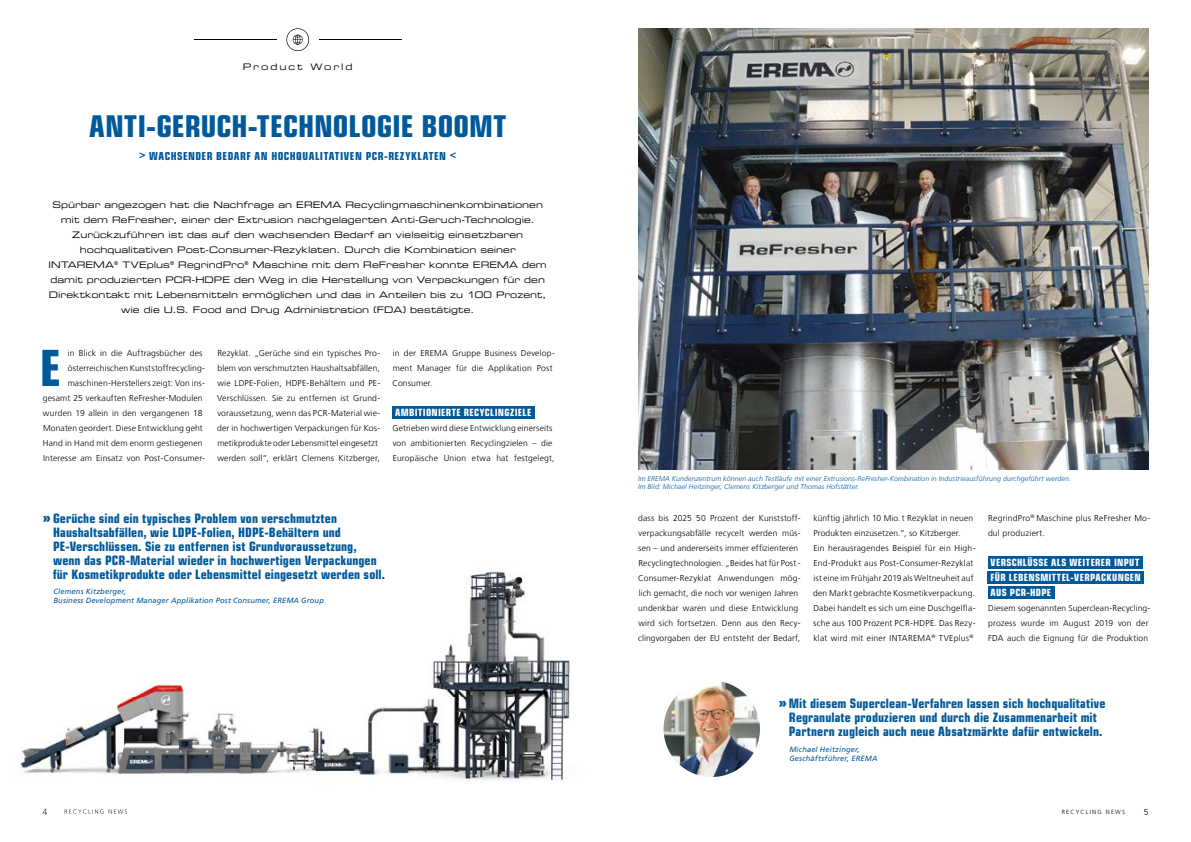
<style>
.page{position:relative;width:1191px;height:842px;background:#fff}
.page>*{position:absolute;margin:0;border:0;box-sizing:border-box;transform-origin:0 0}
.t1{font:700 condensed 49.9px "Eurostile";color:#00599a}
.t2{font:700 condensed 30px "Eurostile";letter-spacing:.005em;color:#00599a}
.t3{font:700 condensed 13px/14px "Eurostile";letter-spacing:.005em;color:#00599a}
.t4{font:700 condensed 11px "Eurostile";letter-spacing:.045em;color:#00599a}
.t5{font:700 condensed 10px/15px "Eurostile";letter-spacing:.04em;color:#fff}
.t6{font:9px/15px "Eurostile Extended Two";letter-spacing:.005em;color:#000;text-align:center}
.t7{font:9px "Eurostile Extended Two";letter-spacing:.215em;color:#000}
.t8{font:300 8.5px/15px "Frutiger LT Com";letter-spacing:.02em;color:#000}
.t9{font:italic 7.5px/9px "Frutiger LT Com";letter-spacing:.02em;color:#00599a}
.t10{font:italic 300 7px/8px "Frutiger LT Com";letter-spacing:.02em;color:#00599a}
.t11{font:300 6px "Frutiger LT Com";letter-spacing:.2em;color:#000}
.s1{font-size:16px}
</style>
<div class="page">
<img style="left:638px;top:28px;width:510px;height:441px">
<svg style="left:286px;top:28px;width:23px;height:23px"></svg>
<hr style="left:194px;top:39px;width:82px;height:1px;background:#000">
<hr style="left:319px;top:39px;width:82px;height:1px;background:#000">
<div style="left:392px;top:406px;width:142px;height:12px;background:#00599a"></div>
<img style="left:20px;top:571px;width:551px;height:243px">
<svg style="left:43px;top:809px;width:18px;height:6px"></svg>
<img style="left:65px;top:809px;width:62px;height:5px">
<div style="left:987px;top:556px;width:155px;height:12px;background:#00599a"></div>
<div style="left:987px;top:571px;width:156px;height:12px;background:#00599a"></div>
<div style="left:987px;top:586px;width:67px;height:12px;background:#00599a"></div>
<img style="left:663px;top:681px;width:97px;height:96px;border-radius:48px">
<p class="t7" style="left:243px;top:60px;width:111px">Product World</p>
<h2 class="t2" style="left:89px;top:108px;width:419px">ANTI-GERUCH-TECHNOLOGIE BOOMT</h2>
<p class="t4" style="left:139px;top:149px;width:319px">&gt; WACHSENDER BEDARF AN HOCHQUALITATIVEN PCR-REZYKLATEN &lt;</p>
<p class="t6" style="left:49px;top:197px;width:500px">Spürbar angezogen hat die Nachfrage an EREMA Recyclingmaschinenkombinationen mit dem ReFresher, einer der Extrusion nachgelagerten Anti-Geruch-Technologie.<br>Zurückzuführen ist das auf den wachsenden Bedarf an vielseitig einsetzbaren hochqualitativen Post-Consumer-Rezyklaten. Durch die Kombination seiner INTAREMA<sup>®</sup> TVEplus<sup>®</sup> RegrindPro<sup>®</sup> Maschine mit dem ReFresher konnte EREMA dem damit produzierten PCR-HDPE den Weg in die Herstellung von Verpackungen für den Direktkontakt mit Lebensmitteln ermöglichen und das in Anteilen bis zu 100 Prozent, wie die U.S. Food and Drug Administration (FDA) bestätigte.</p>
<p class="t8" style="left:43px;top:346px;width:164px;text-align:right">in Blick in die Auftragsbücher des österreichischen Kunststoffrecycling&shy;maschinen-Herstellers zeigt: Von ins&shy;gesamt 25 verkauften ReFresher-Modulen wurden 19 allein in den vergangenen 18<br>Monaten geordert. Diese Entwicklung geht Hand in Hand mit dem enorm gestiegenen Interesse am Einsatz von Post-Consumer-</p>
<h1 class="t1" style="left:40px;top:338px;width:23px">E</h1>
<p class="t8" style="left:217px;top:346px;width:165px">Rezyklat. „Gerüche sind ein typisches Pro&shy;blem von verschmutzten Haushaltsabfällen, wie LDPE-Folien, HDPE-Behältern und PE-Verschlüssen. Sie zu entfernen ist Grund&shy;voraussetzung, wenn das PCR-Material wie&shy;der in hochwertigen Verpackungen für Kos&shy;metikprodukte oder Lebensmittel eingesetzt werden soll“, erklärt Clemens Kitzberger,</p>
<p class="t8" style="left:392px;top:346px;width:164px">in der EREMA Gruppe Business Develop&shy;ment Manager für die Applikation Post<br>Consumer.</p>
<p class="t5" style="left:395px;top:405px;width:138px">AMBITIONIERTE RECYCLINGZIELE</p>
<p class="t8" style="left:392px;top:421px;width:164px">Getrieben wird diese Entwicklung einerseits von ambitionierten Recyclingzielen – die<br>Europäische Union etwa hat festgelegt,</p>
<p class="t3" style="left:53px;top:511px;width:333px;text-indent:-11px"><span class="s1">»</span>Gerüche sind ein typisches Problem von verschmutzten Haushaltsabfällen, wie LDPE-Folien, HDPE-Behältern und PE-Verschlüssen. Sie zu entfernen ist Grundvoraussetzung, wenn das PCR-Material wieder in hochwertigen Verpackungen für Kosmetikprodukte oder Lebensmittel eingesetzt werden soll.</p>
<p class="t9" style="left:54px;top:587px;width:272px">Clemens Kitzberger,<br>Business Development Manager Applikation Post Consumer, EREMA Group</p>
<p class="t10" style="left:638px;top:475px;width:434px">Im EREMA Kundenzentrum können auch Testläufe mit einer Extrusions-ReFresher-Kombination in Industrieausführung durchgeführt werden.<br>Im Bild: Michael Heitzinger, Clemens Kitzberger und Thomas Hofstätter.</p>
<p class="t8" style="left:638px;top:511px;width:164px">dass bis 2025 50 Prozent der Kunststoff&shy;verpackungsabfälle recycelt werden müs&shy;sen – und andererseits immer effizienteren Recyclingtechnologien. „Beides hat für Post - Consumer-Rezyklat Anwendungen mög&shy;lich gemacht, die noch vor wenigen Jahren undenkbar waren und diese Entwicklung wird sich fortsetzen. Denn aus den Recy&shy;clingvorgaben der EU entsteht der Bedarf,</p>
<p class="t8" style="left:813px;top:511px;width:164px">künftig jährlich 10 Mio. t Rezyklat in neuen Produkten einzusetzen.“, so Kitzberger.<br>Ein herausragendes Beispiel für ein High-End-Produkt aus Post-Consumer-Rezyklat ist eine im Frühjahr 2019 als Weltneuheit auf den Markt gebrachte Kosmetikverpackung.<br>Dabei handelt es sich um eine Duschgelfla&shy;sche aus 100 Prozent PCR-HDPE. Das Rezy&shy;klat wird mit einer INTAREMA<sup>®</sup> TVEplus<sup>®</sup></p>
<p class="t8" style="left:988px;top:511px;width:164px">RegrindPro<sup>®</sup> Maschine plus ReFresher Mo&shy;dul produziert.</p>
<p class="t5" style="left:990px;top:555px;width:152px">VERSCHLÜSSE ALS WEITERER INPUT<br>FÜR LEBENSMITTEL-VERPACKUNGEN<br>AUS PCR-HDPE</p>
<p class="t8" style="left:988px;top:601px;width:164px">Diesem sogenannten Superclean-Recycling&shy;prozess wurde im August 2019 von der<br>FDA auch die Eignung für die Produktion</p>
<h3 class="t3" style="left:778px;top:696px;width:328px;text-align:center"><span class="s1">»</span>Mit diesem Superclean-Verfahren lassen sich hochqualitative<br>Regranulate produzieren und durch die Zusammenarbeit mit<br>Partnern zugleich auch neue Absatzmärkte dafür entwickeln.</h3>
<p class="t9" style="left:789px;top:745px;width:90px">Michael Heitzinger,<br>Geschäftsführer, EREMA</p>
<p class="t11" style="left:1061px;top:808px;width:65px">RECYCLING NEWS</p>
<p class="t8" style="left:1143px;top:804px;width:6px">5</p>
</div>
